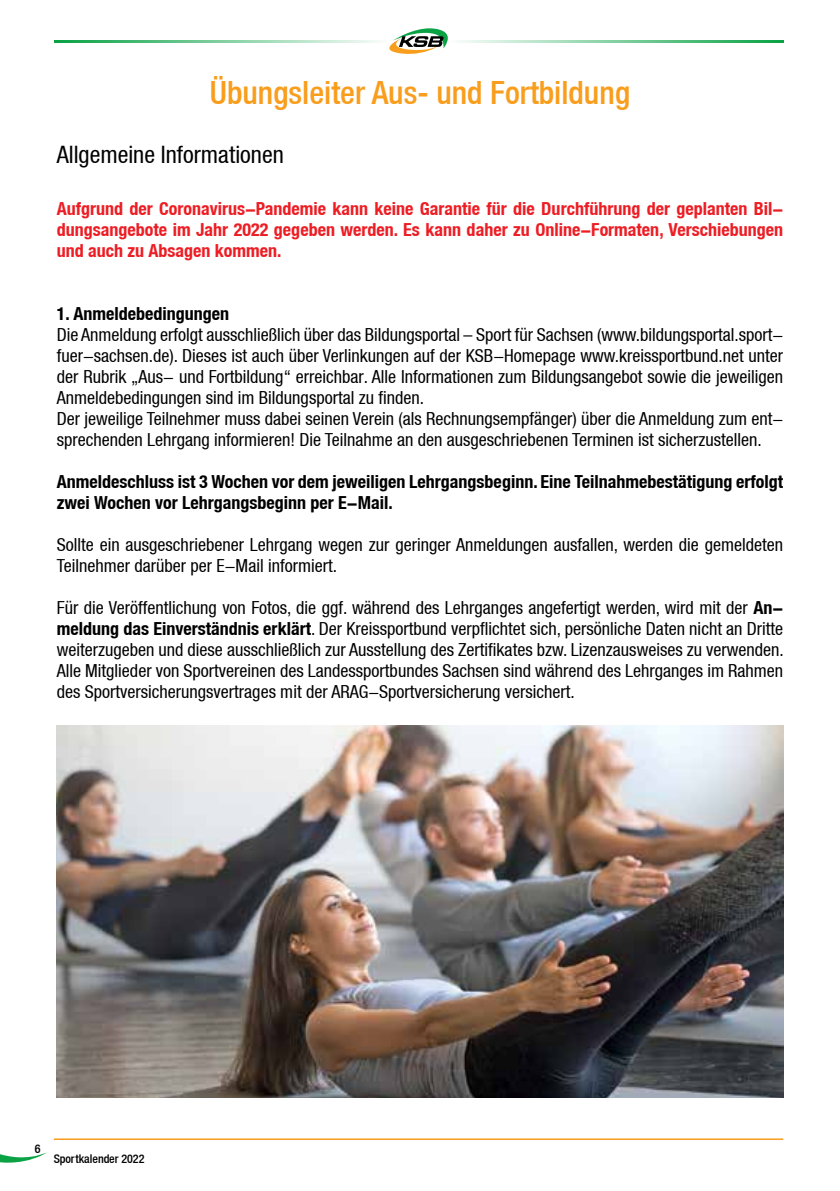
<style>
.page{position:relative;width:840px;height:1191px;background:#fff}
.page>*{position:absolute;margin:0;border:0;box-sizing:border-box;transform-origin:0 0}
.t1{font:500 condensed 32px "Helvetica Neue";color:#f99d1c}
.t2{font:condensed 24px "Helvetica Neue";color:#000}
.t3{font:condensed 18px/21px "Helvetica Neue";color:#000}
.t4{font:700 condensed 18px/21px "Helvetica Neue";color:#ed1d24;text-align:justify}
.t5{font:700 condensed 18px/21px "Helvetica Neue";color:#000}
.t6{font:500 condensed 12px "Helvetica Neue";letter-spacing:-.01em;color:#000}
.s1{font-weight:700}
</style>
<div class="page">
<hr style="left:54px;top:40px;width:335px;height:3px;background:#0aa245">
<hr style="left:447px;top:40px;width:335px;height:3px;background:#0aa245">
<svg style="left:389px;top:28px;width:58px;height:26px"></svg>
<svg style="left:0;top:1152px;width:47px;height:10px"></svg>
<hr style="left:54px;top:1138px;width:728px;height:2px;background:#f99d1c">
<img style="left:57px;top:726px;width:725px;height:371px">
<h1 class="t1" style="left:210px;top:74px;width:421px">Übungsleiter Aus- und Fortbildung</h1>
<h2 class="t2" style="left:57px;top:140px;width:228px">Allgemeine Informationen</h2>
<p class="t4" style="left:57px;top:198px;width:727px">Aufgrund der Coronavirus-Pandemie kann keine Garantie für die Durchführung der geplanten Bil&shy;dungsangebote im Jahr 2022 gegeben werden. Es kann daher zu Online-Formaten, Verschiebungen und auch zu Absagen kommen.</p>
<p class="t5" style="left:57px;top:303px;width:174px">1. Anmeldebedingungen</p>
<p class="t3" style="left:57px;top:324px;width:727px">Die Anmeldung erfolgt ausschließlich über das Bildungsportal – Sport für Sachsen (www.bildungsportal.sport&shy;fuer-sachsen.de). Dieses ist auch über Verlinkungen auf der KSB-Homepage www.kreissportbund.net unter der Rubrik „Aus- und Fortbildung“ erreichbar. Alle Informationen zum Bildungsangebot sowie die jeweiligen Anmeldebedingungen sind im Bildungsportal zu finden.<br>Der jeweilige Teilnehmer muss dabei seinen Verein (als Rechnungsempfänger) über die Anmeldung zum ent&shy;sprechenden Lehrgang informieren! Die Teilnahme an den ausgeschriebenen Terminen ist sicherzustellen.</p>
<p class="t5" style="left:57px;top:471px;width:727px">Anmeldeschluss ist 3 Wochen vor dem jeweiligen Lehrgangsbeginn. Eine Teilnahmebestätigung erfolgt zwei Wochen vor Lehrgangsbeginn per E-Mail.</p>
<p class="t3" style="left:57px;top:534px;width:727px">Sollte ein ausgeschriebener Lehrgang wegen zur geringer Anmeldungen ausfallen, werden die gemeldeten<br>Teilnehmer darüber per E-Mail informiert.</p>
<p class="t3" style="left:57px;top:597px;width:728px;text-align:justify">Für die Veröffentlichung von Fotos, die ggf. während des Lehrganges angefertigt werden, wird mit der <span class="s1">An&shy;meldung das Einverständnis erklärt</span>. Der Kreissportbund verpflichtet sich, persönliche Daten nicht an Dritte weiterzugeben und diese ausschließlich zur Ausstellung des Zertifikates bzw. Lizenzausweises zu verwenden.<br>Alle Mitglieder von Sportvereinen des Landessportbundes Sachsen sind während des Lehrganges im Rahmen des Sportversicherungsvertrages mit der ARAG-Sportversicherung versichert.</p>
<p class="t6" style="left:35px;top:1142px;width:7px">6</p>
<p class="t6" style="left:54px;top:1151px;width:92px">Sportkalender 2022</p>
</div>
